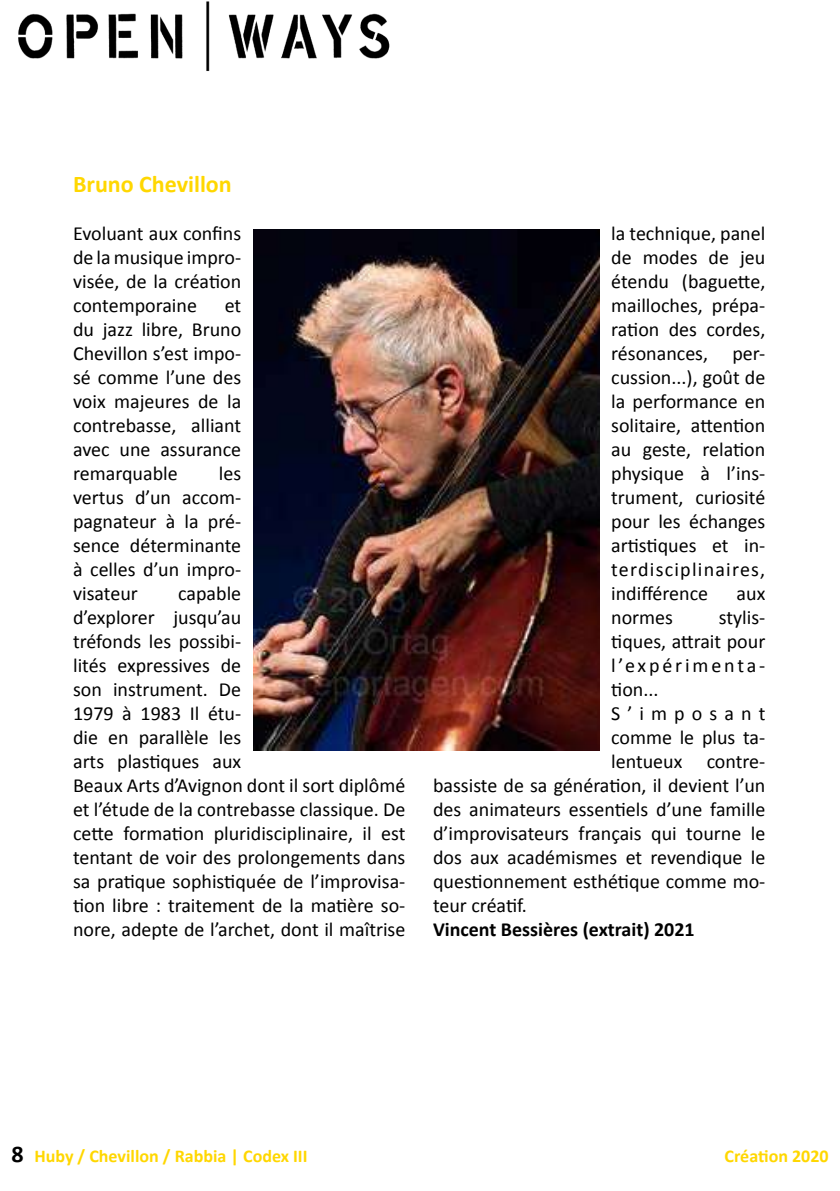
<style>
.page{position:relative;width:840px;height:1191px;background:#fff}
.page>*{position:absolute;margin:0;border:0;box-sizing:border-box;transform-origin:0 0}
.t1{font:700 24px "Calibri";color:#ffd700}
.t2{font:20px/24px "Calibri";color:#000;text-align:justify}
.t3{font:700 20px "Calibri";color:#000}
.t4{font:20px "Calibri";letter-spacing:.14em;color:#000}
.t5{font:20px "Calibri";letter-spacing:.355em;color:#000}
.t6{font:700 18px "Calibri";color:#ffd700}
.s1{font-size:24px;color:#000}
</style>
<div class="page">
<img style="left:253px;top:229px;width:346px;height:522px">
<img style="left:18px;top:1px;width:372px;height:70px">
<p class="t1" style="left:73px;top:169px;width:160px">Bruno Chevillon</p>
<p class="t2" style="left:73px;top:221px;width:169px">Evoluant aux confins de la musique impro&shy;visée, de la création contemporaine</p>
<p class="t2" style="left:73px;top:293px;width:170px;text-indent:151px">et du jazz libre, Bruno Chevillon s’est impo&shy;sé comme l’une des voix majeures de la contrebasse, alliant avec une assurance remarquable</p>
<p class="t2" style="left:73px;top:461px;width:170px;text-indent:146px">les vertus d’un accom&shy;pagnateur à la pré&shy;sence déterminante à celles d’un impro&shy;visateur</p>
<p class="t2" style="left:73px;top:581px;width:334px;text-align:left;text-indent:105px">capable<br>d’explorer jusqu’au<br>tréfonds les possibi-<br>lités expressives de<br>son instrument. De<br>1979 à 1983 Il étu-<br>die en parallèle les<br>arts plastiques aux<br>Beaux Arts d’Avignon dont il sort diplômé et l’étude de la contrebasse classique. De cette formation pluridisciplinaire, il est tentant de voir des prolongements dans sa pratique sophistiquée de l’improvisa&shy;tion libre : traitement de la matière so&shy;nore, adepte de l’archet, dont il maîtrise</p>
<p class="t2" style="left:611px;top:221px;width:156px">la technique, panel de modes de jeu étendu (baguette, mailloches, prépa&shy;ration des cordes, résonances, per&shy;cussion...), goût de la performance en solitaire, attention au geste, relation physique à l’ins&shy;trument, curiosité pour les échanges artistiques et in&shy;terdisciplinaires, indifférence</p>
<p class="t2" style="left:736px;top:581px;width:30px">aux</p>
<p class="t2" style="left:611px;top:605px;width:63px">normes</p>
<p class="t2" style="left:718px;top:605px;width:48px">stylis-</p>
<p class="t2" style="left:611px;top:629px;width:155px">tiques, attrait pour</p>
<p class="t4" style="left:611px;top:653px;width:155px">l’expérimenta-</p>
<p class="t2" style="left:611px;top:677px;width:49px">tion...</p>
<p class="t5" style="left:611px;top:701px;width:156px">S’imposant</p>
<p class="t2" style="left:611px;top:725px;width:155px">comme le plus ta-</p>
<p class="t2" style="left:611px;top:749px;width:155px">lentueux contre-</p>
<p class="t2" style="left:433px;top:773px;width:333px">bassiste de sa génération, il devient l’un</p>
<p class="t2" style="left:433px;top:797px;width:333px">des animateurs essentiels d’une famille</p>
<p class="t2" style="left:433px;top:821px;width:333px">d’improvisateurs français qui tourne le</p>
<p class="t2" style="left:433px;top:845px;width:333px">dos aux académismes et revendique le</p>
<p class="t2" style="left:433px;top:869px;width:333px">questionnement esthétique comme mo-</p>
<p class="t2" style="left:433px;top:893px;width:95px">teur créatif.</p>
<p class="t3" style="left:433px;top:917px;width:263px">Vincent Bessières (extrait) 2021</p>
<p class="t6" style="left:11px;top:1144px;width:297px"><span class="s1">8</span> Huby / Chevillon / Rabbia | Codex III</p>
<p class="t6" style="left:724px;top:1144px;width:105px">Création 2020</p>
</div>
